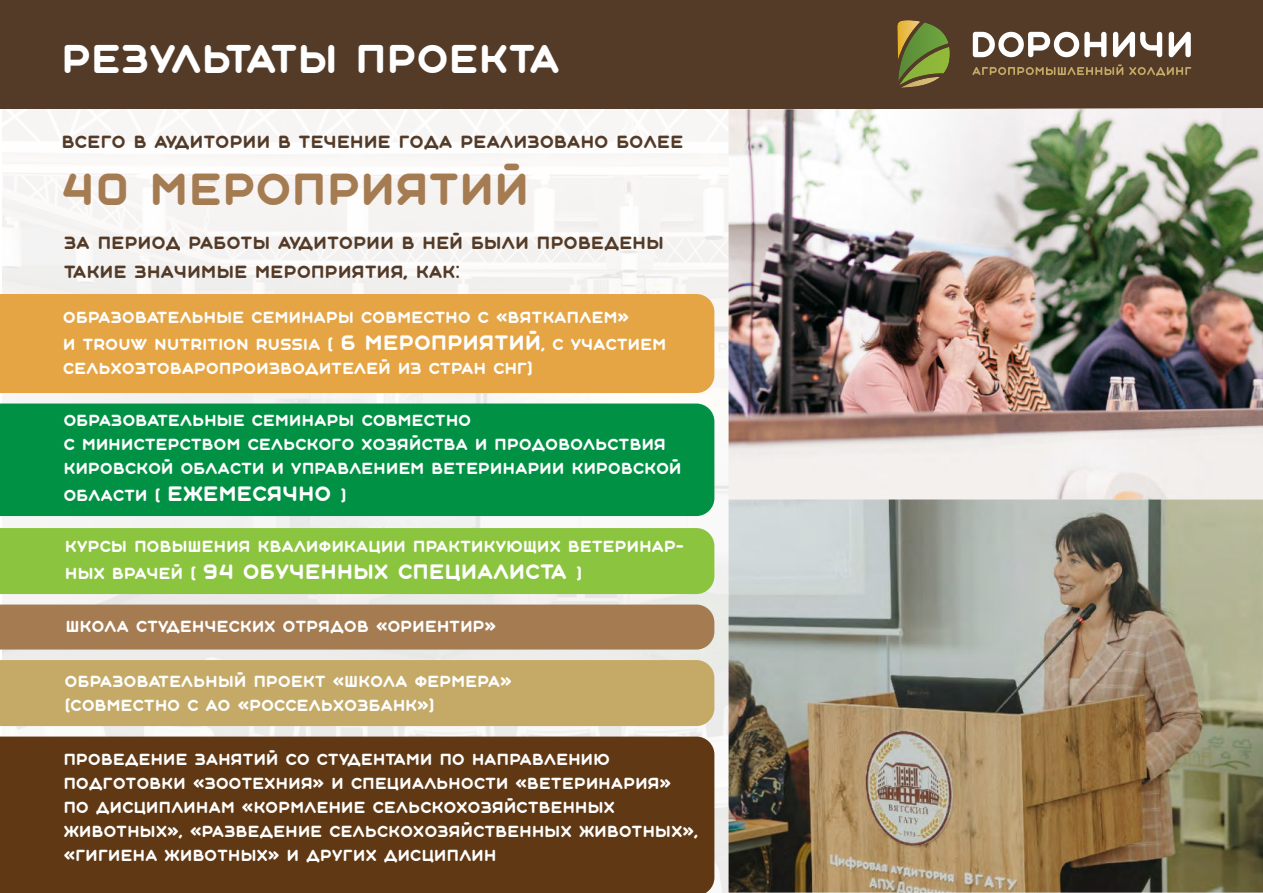
<style>
.page{position:relative;width:1263px;height:893px;background:#fff}
.page>*{position:absolute;margin:0;border:0;box-sizing:border-box;transform-origin:0 0}
.t1{font:42px "Aqum";letter-spacing:.03em;color:#a57c52}
.t2{font:37.5px "Aqum";letter-spacing:.03em;color:#fff}
.t3{font:19.5px "Aqum";letter-spacing:.03em;color:#fff}
.t4{font:16.5px/28.5px "Aqum";letter-spacing:.03em;color:#543b28}
.t5{font:15px/24px "Aqum";letter-spacing:.03em;color:#fff}
.s1{font-size:19.5px}
.s2{font-size:15px}
</style>
<div class="page">
<img style="left:2px;top:108px;width:726px;height:785px">
<div style="left:0;top:294px;width:714px;height:99px;background:#e5a544"></div>
<div style="left:0;top:404px;width:714px;height:112px;background:#009145"></div>
<div style="left:0;top:528px;width:714px;height:66px;background:#8bc53f"></div>
<div style="left:0;top:660px;width:714px;height:66px;background:#c5aa67"></div>
<div style="left:0;top:605px;width:714px;height:45px;background:#a57c52"></div>
<div style="left:0;top:737px;width:714px;height:156px;background:#603813"></div>
<div style="left:0;top:0;width:1263px;height:108px;background:#543b28"></div>
<svg style="left:897px;top:20px;width:53px;height:68px"></svg>
<svg style="left:973px;top:32px;width:218px;height:25px"></svg>
<svg style="left:972px;top:64px;width:219px;height:12px"></svg>
<img style="left:728px;top:108px;width:535px;height:785px">
<h2 class="t2" style="left:62px;top:36px;width:499px">РЕЗУЛЬТАТЫ ПРОЕКТА</h2>
<p class="t4" style="left:62px;top:128px;width:623px">ВСЕГО В АУДИТОРИИ В ТЕЧЕНИЕ ГОДА РЕАЛИЗОВАНО БОЛЕЕ</p>
<h1 class="t1" style="left:62px;top:164px;width:469px">40 МЕРОПРИЯТИЙ</h1>
<p class="t4" style="left:64px;top:230px;width:601px">ЗА ПЕРИОД РАБОТЫ АУДИТОРИИ В НЕЙ БЫЛИ ПРОВЕДЕНЫ<br>ТАКИЕ ЗНАЧИМЫЕ МЕРОПРИЯТИЯ, КАК:</p>
<p class="t5" style="left:63px;top:305px;width:604px;line-height:27px">ОБРАЗОВАТЕЛЬНЫЕ СЕМИНАРЫ СОВМЕСТНО С «ВЯТКАПЛЕМ»<br>И TROUW NUTRITION RUSSIA ( <span class="s1">6 МЕРОПРИЯТИЙ</span>, С УЧАСТИЕМ</p>
<p class="t5" style="left:63px;top:357px;width:471px">СЕЛЬХОЗТОВАРОПРОИЗВОДИТЕЛЕЙ ИЗ СТРАН СНГ)</p>
<p class="t5" style="left:64px;top:409px;width:619px">ОБРАЗОВАТЕЛЬНЫЕ СЕМИНАРЫ СОВМЕСТНО<br>С МИНИСТЕРСТВОМ СЕЛЬСКОГО ХОЗЯЙСТВА И ПРОДОВОЛЬСТВИЯ<br>КИРОВСКОЙ ОБЛАСТИ И УПРАВЛЕНИЕМ ВЕТЕРИНАРИИ КИРОВСКОЙ</p>
<h3 class="t3" style="left:64px;top:482px;width:284px"><span class="s2">ОБЛАСТИ (</span> ЕЖЕМЕСЯЧНО <span class="s2">)</span></h3>
<p class="t5" style="left:65px;top:535px;width:620px">КУРСЫ ПОВЫШЕНИЯ КВАЛИФИКАЦИИ ПРАКТИКУЮЩИХ ВЕТЕРИНАР-</p>
<h3 class="t3" style="left:65px;top:560px;width:519px"><span class="s2">НЫХ ВРАЧЕЙ (</span> 94 ОБУЧЕННЫХ СПЕЦИАЛИСТА <span class="s2">)</span></h3>
<p class="t5" style="left:66px;top:615px;width:432px">ШКОЛА СТУДЕНЧЕСКИХ ОТРЯДОВ «ОРИЕНТИР»</p>
<p class="t5" style="left:65px;top:670px;width:448px">ОБРАЗОВАТЕЛЬНЫЙ ПРОЕКТ «ШКОЛА ФЕРМЕРА» (СОВМЕСТНО С АО «РОССЕЛЬХОЗБАНК»)</p>
<p class="t5" style="left:64px;top:748px;width:636px">ПРОВЕДЕНИЕ ЗАНЯТИЙ СО СТУДЕНТАМИ ПО НАПРАВЛЕНИЮ ПОДГОТОВКИ «ЗООТЕХНИЯ» И СПЕЦИАЛЬНОСТИ «ВЕТЕРИНАРИЯ» ПО ДИСЦИПЛИНАМ «КОРМЛЕНИЕ СЕЛЬСКОХОЗЯЙСТВЕННЫХ ЖИВОТНЫХ», «РАЗВЕДЕНИЕ СЕЛЬСКОХОЗЯЙСТВЕННЫХ ЖИВОТНЫХ», «ГИГИЕНА ЖИВОТНЫХ» И ДРУГИХ ДИСЦИПЛИН</p>
</div>
